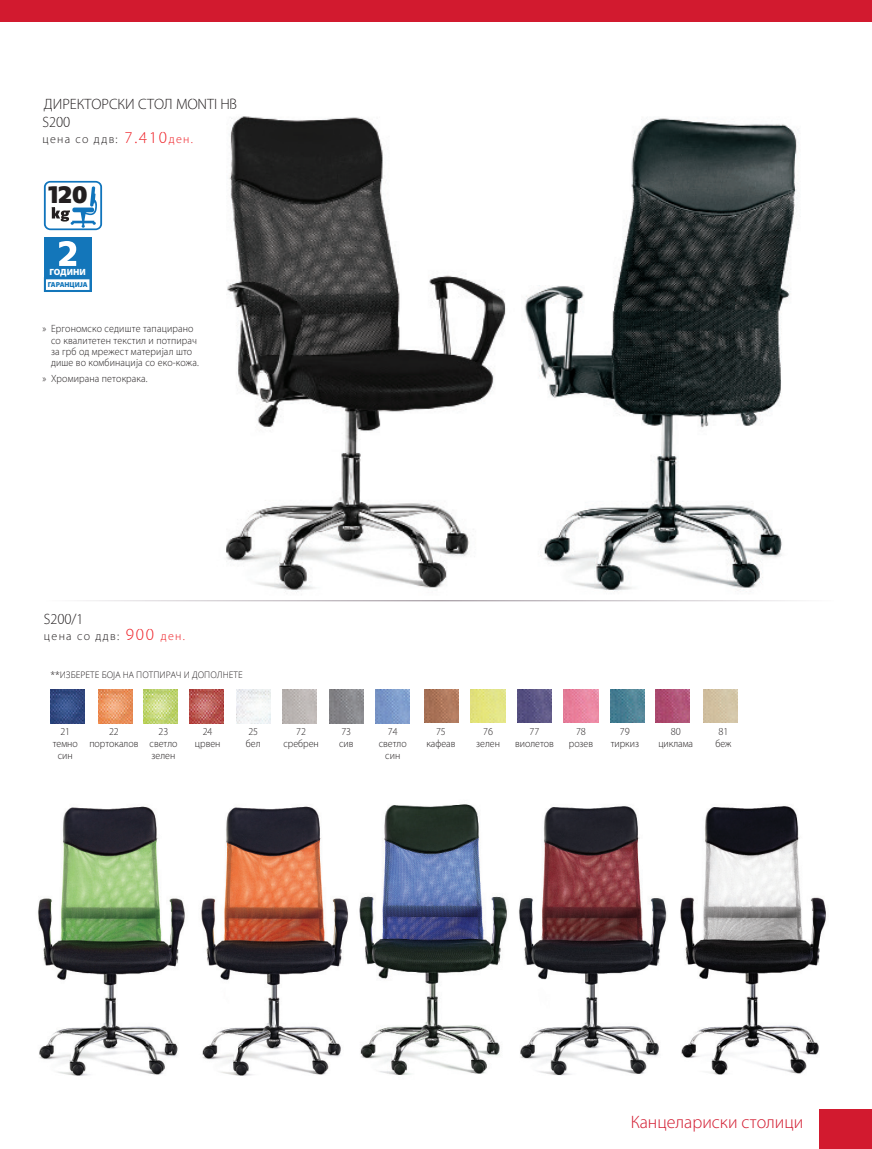
<style>
.page{position:relative;width:872px;height:1149px;background:#fff}
.page>*{position:absolute;margin:0;border:0;box-sizing:border-box;transform-origin:0 0}
.t1{font:900 23.7px "Cormac";color:#231f20}
.t2{font:300 18px "Cleanvertising";color:#d21a2f}
.Title__33{font:300 15px "Cleanvertising";color:#231f20}
.Art_Nomer_33{font:300 15px "Cleanvertising";color:#231f20;scale:.95 1}
.t3{font:300 12px "Cleanvertising";letter-spacing:.11em;color:#231f20}
.Art_Nomer_33-2{font:300 10.5px/12px "Cleanvertising";letter-spacing:.015em;color:#231f20;text-align:center;scale:.95 1}
.Izberi_cvqta{font:300 9px "Open Sans";color:#231f20;scale:.95 1}
.t4{font:900 9px "Cleanvertising";color:#fff}
.t5{font:900 7.2px "Cleanvertising";color:#1376ba}
.s1{font-size:16.5px;color:#ee1d23}
.s2{color:#ee1d23}
</style>
<div class="page">
<div style="left:0;top:0;width:872px;height:22px;background:#d21a2f"></div>
<div style="left:819px;top:1108px;width:53px;height:40px;background:#d21a2f"></div>
<svg style="left:44px;top:181px;width:58px;height:49px"></svg>
<div style="left:44px;top:237px;width:47px;height:55px;background:#1376ba"></div>
<svg style="left:45px;top:279px;width:45px;height:11px"></svg>
<svg style="left:59px;top:241px;width:17px;height:25px"></svg>
<img style="left:226px;top:116px;width:280px;height:476px">
<img style="left:524px;top:118px;width:273px;height:474px">
<img style="left:519px;top:806px;width:148px;height:270px">
<img style="left:680px;top:806px;width:146px;height:269px">
<img style="left:38px;top:806px;width:147px;height:270px">
<img style="left:201px;top:806px;width:147px;height:270px">
<img style="left:359px;top:804px;width:148px;height:271px">
<img style="left:98px;top:689px;width:34px;height:34px">
<img style="left:50px;top:689px;width:34px;height:34px">
<img style="left:143px;top:689px;width:34px;height:34px">
<img style="left:189px;top:689px;width:34px;height:34px">
<img style="left:236px;top:689px;width:34px;height:34px">
<img style="left:282px;top:689px;width:34px;height:34px">
<img style="left:329px;top:689px;width:34px;height:34px">
<img style="left:376px;top:689px;width:34px;height:34px">
<img style="left:424px;top:689px;width:34px;height:33px">
<img style="left:471px;top:689px;width:34px;height:33px">
<img style="left:517px;top:689px;width:34px;height:33px">
<img style="left:564px;top:689px;width:34px;height:33px">
<img style="left:610px;top:689px;width:34px;height:33px">
<img style="left:655px;top:689px;width:34px;height:33px">
<img style="left:703px;top:689px;width:34px;height:33px">
<p class="Title__33" style="left:44px;top:96px;width:194px">ДИРЕКТОРСКИ СТОЛ MONTI HB</p>
<p class="Art_Nomer_33" style="left:43px;top:114px;width:30px">S200</p>
<p class="t3" style="left:43px;top:132px;width:152px">цена со ддв: <span class="s1">7.410</span><span class="s2">ден.</span></p>
<h1 class="t1" style="left:48px;top:179px;width:41px">120</h1>
<p class="t4" style="left:50px;top:265px;width:38px">ГОДИНИ</p>
<p class="t5" style="left:48px;top:278px;width:42px">ГАРАНЦИЈА</p>
<p class="Art_Nomer_33-2" style="left:51px;top:323px;width:157px;line-height:11.2px;text-align:left;text-indent:-9px">» Ергономско седиште тапацирано со квалитетен текстил и потпирач за грб од мрежест материјал што дише во комбинација со еко-кожа.</p>
<p class="Art_Nomer_33-2" style="left:43px;top:372px;width:112px">» Хромирана петокрака.</p>
<p class="Art_Nomer_33" style="left:44px;top:610px;width:43px">S200/1</p>
<p class="t3" style="left:44px;top:629px;width:143px">цена со ддв: <span class="s1">900</span> <span class="s2">ден.</span></p>
<p class="Izberi_cvqta" style="left:50px;top:668px;width:204px">**ИЗБЕРЕТЕ БОЈА НА ПОТПИРАЧ И ДОПОЛНЕТЕ</p>
<p class="Art_Nomer_33-2" style="left:53px;top:725px;width:28px">21 темно син</p>
<p class="Art_Nomer_33-2" style="left:150px;top:725px;width:31px">23 светло зелен</p>
<p class="Art_Nomer_33-2" style="left:195px;top:725px;width:28px">24 црвен</p>
<p class="Art_Nomer_33-2" style="left:246px;top:725px;width:17px;text-align:left">25 бел</p>
<p class="Art_Nomer_33-2" style="left:283px;top:725px;width:39px">72 сребрен</p>
<p class="Art_Nomer_33-2" style="left:339px;top:725px;width:17px;text-align:left">73 сив</p>
<p class="Art_Nomer_33-2" style="left:379px;top:725px;width:31px">74 светло син</p>
<p class="Art_Nomer_33-2" style="left:426px;top:725px;width:32px">75 кафеав</p>
<p class="Art_Nomer_33-2" style="left:476px;top:725px;width:26px">76 зелен</p>
<p class="Art_Nomer_33-2" style="left:515px;top:725px;width:42px">77 виолетов</p>
<p class="Art_Nomer_33-2" style="left:569px;top:725px;width:27px">78 розев</p>
<p class="Art_Nomer_33-2" style="left:610px;top:725px;width:31px">79 тиркиз</p>
<p class="Art_Nomer_33-2" style="left:658px;top:725px;width:38px">80 циклама</p>
<p class="Art_Nomer_33-2" style="left:715px;top:725px;width:18px;text-align:left">81 беж</p>
<p class="Art_Nomer_33-2" style="left:89px;top:725px;width:53px">22 портокалов</p>
<h2 class="t2" style="left:630px;top:1111px;width:174px">Канцелариски столици</h2>
</div>
